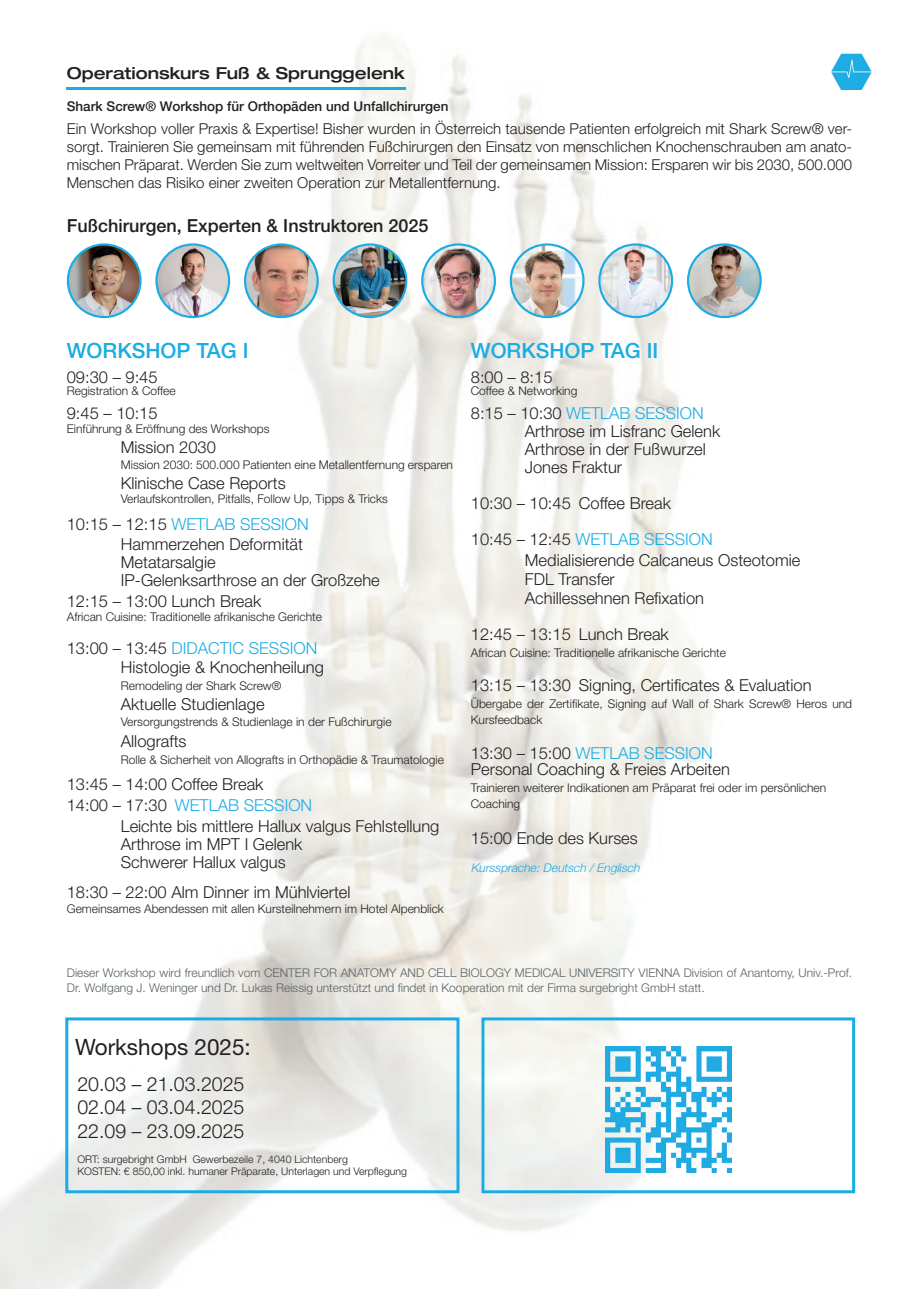
<style>
.page{position:relative;width:919px;height:1289px;background:#fff}
.page>*{position:absolute;margin:0;border:0;box-sizing:border-box;transform-origin:0 0}
.t1{font:22.5px "Helvetica Neue LT Std";color:#231f20}
.t2{font:500 21px "Helvetica Neue LT Std";color:#1bace3}
.t3{font:300 19.5px/23.4px "Helvetica Neue LT Std";color:#231f20;text-align:justify}
.t4{font:500 18px "Helvetica Neue LT Std";color:#231f20}
.t5{font:300 16.5px/18px "Helvetica Neue LT Std";color:#231f20}
.t6{font:500 expanded 16.5px "Helvetica Neue LT Std";color:#231f20}
.t7{font:300 16.5px "Helvetica Neue LT Std";color:#1bace3}
.t8{font:300 15px/18px "Helvetica Neue LT Std";color:#231f20;text-align:justify}
.t9{font:500 13.5px "Helvetica Neue LT Std";color:#231f20}
.t10{font:300 12px/16.5px "Helvetica Neue LT Std";color:#231f20}
.t11{font:300 12px/14.4px "Helvetica Neue LT Std";color:#586265}
.t12{font:italic 300 12px "Helvetica Neue LT Std";color:#1bace3}
.t13{font:300 10.5px/12.6px "Helvetica Neue LT Std";color:#231f20}
.s1{color:#1bace3}
.s2{color:#231f20}
</style>
<div class="page">
<img style="left:0;top:35px;width:856px;height:1253px">
<hr style="left:67px;top:87px;width:339px;height:3px;background:#1bace3">
<img style="left:68px;top:244px;width:72px;height:73px;border-radius:36px">
<div style="left:67px;top:243px;width:74px;height:75px;border:2px solid #1bace3;border-radius:50%"></div>
<img style="left:156px;top:244px;width:73px;height:73px;border-radius:36px">
<div style="left:155px;top:243px;width:75px;height:75px;border:2px solid #1bace3;border-radius:50%"></div>
<div style="left:65px;top:1017px;width:394px;height:176px;border:3px solid #1bace3"></div>
<svg style="left:481px;top:1017px;width:374px;height:176px"></svg>
<img style="left:831px;top:50px;width:41px;height:40px">
<img style="left:605px;top:1046px;width:126px;height:126px">
<img style="left:245px;top:244px;width:72px;height:73px;border-radius:36px">
<div style="left:244px;top:243px;width:75px;height:75px;border:2px solid #1bace3;border-radius:50%"></div>
<img style="left:333px;top:244px;width:73px;height:73px;border-radius:36px">
<div style="left:332px;top:243px;width:75px;height:75px;border:2px solid #1bace3;border-radius:50%"></div>
<img style="left:422px;top:244px;width:73px;height:73px;border-radius:36px">
<div style="left:421px;top:243px;width:75px;height:75px;border:2px solid #1bace3;border-radius:50%"></div>
<img style="left:511px;top:244px;width:72px;height:73px">
<div style="left:509px;top:243px;width:75px;height:75px;border:2px solid #1bace3;border-radius:50%"></div>
<img style="left:599px;top:244px;width:73px;height:73px;border-radius:36px">
<div style="left:598px;top:243px;width:75px;height:75px;border:2px solid #1bace3;border-radius:50%"></div>
<img style="left:688px;top:244px;width:72px;height:73px;border-radius:36px">
<div style="left:687px;top:243px;width:74px;height:75px;border:2px solid #1bace3;border-radius:50%"></div>
<p class="t6" style="left:67px;top:62px;width:339px">Operationskurs Fuß &amp; Sprunggelenk</p>
<p class="t9" style="left:67px;top:98px;width:383px">Shark Screw® Workshop für Orthopäden und Unfallchirurgen</p>
<p class="t8" style="left:67px;top:119px;width:786px">Ein Workshop voller Praxis &amp; Expertise! Bisher wurden in Österreich tausende Patienten erfolgreich mit Shark Screw® ver&shy;sorgt. Trainieren Sie gemeinsam mit führenden Fußchirurgen den Einsatz von menschlichen Knochenschrauben am anato&shy;mischen Präparat. Werden Sie zum weltweiten Vorreiter und Teil der gemeinsamen Mission: Ersparen wir bis 2030, 500.000<br>Menschen das Risiko einer zweiten Operation zur Metallentfernung.</p>
<p class="t4" style="left:67px;top:215px;width:363px">Fußchirurgen, Experten &amp; Instruktoren 2025</p>
<p class="t2" style="left:67px;top:337px;width:183px">WORKSHOP TAG I</p>
<p class="t5" style="left:67px;top:368px;width:92px">09:30 – 9:45</p>
<p class="t10" style="left:67px;top:382px;width:110px">Registration &amp; Coffee</p>
<p class="t5" style="left:67px;top:404px;width:92px">9:45 – 10:15</p>
<p class="t10" style="left:67px;top:420px;width:204px">Einführung &amp; Eröffnung des Workshops</p>
<p class="t5" style="left:121px;top:437px;width:97px">Mission 2030</p>
<p class="t10" style="left:121px;top:456px;width:334px">Mission 2030: 500.000 Patienten eine Metallentfernung ersparen</p>
<p class="t5" style="left:121px;top:473px;width:166px">Klinische Case Reports</p>
<p class="t10" style="left:121px;top:490px;width:269px">Verlaufskontrollen, Pitfalls, Follow Up, Tipps &amp; Tricks</p>
<p class="t5" style="left:121px;top:514px;width:189px;line-height:19.8px;text-indent:-54px">10:15 – 12:15 <span class="s1">WETLAB SESSION<br></span>Hammerzehen Deformität</p>
<p class="t5" style="left:121px;top:552px;width:260px">Metatarsalgie<br>IP-Gelenksarthrose an der Großzehe</p>
<p class="t5" style="left:67px;top:591px;width:196px">12:15 – 13:00 Lunch Break</p>
<p class="t10" style="left:67px;top:607px;width:256px">African Cuisine: Traditionelle afrikanische Gerichte</p>
<p class="t5" style="left:121px;top:637px;width:204px;line-height:19.8px;text-indent:-54px">13:00 – 13:45 <span class="s1">DIDACTIC SESSION<br></span>Histologie &amp; Knochenheilung</p>
<p class="t10" style="left:121px;top:677px;width:162px">Remodeling der Shark Screw®</p>
<p class="t5" style="left:121px;top:694px;width:145px">Aktuelle Studienlage</p>
<p class="t10" style="left:121px;top:713px;width:272px">Versorgungstrends &amp; Studienlage in der Fußchirurgie</p>
<p class="t5" style="left:121px;top:732px;width:67px">Allografts</p>
<p class="t10" style="left:121px;top:751px;width:324px">Rolle &amp; Sicherheit von Allografts in Orthopädie &amp; Traumatologie</p>
<p class="t5" style="left:67px;top:775px;width:198px">13:45 – 14:00 Coffee Break</p>
<p class="t7" style="left:67px;top:795px;width:247px"><span class="s2">14:00 – 17:30</span> WETLAB SESSION</p>
<p class="t5" style="left:121px;top:817px;width:320px">Leichte bis mittlere Hallux valgus Fehlstellung</p>
<p class="t5" style="left:121px;top:835px;width:183px">Arthrose im MPT I Gelenk<br>Schwerer Hallux valgus</p>
<p class="t5" style="left:67px;top:883px;width:285px">18:30 – 22:00 Alm Dinner im Mühlviertel</p>
<p class="t10" style="left:67px;top:900px;width:378px">Gemeinsames Abendessen mit allen Kursteilnehmern im Hotel Alpenblick</p>
<p class="t2" style="left:471px;top:337px;width:189px">WORKSHOP TAG II</p>
<p class="t5" style="left:471px;top:368px;width:83px">8:00 – 8:15</p>
<p class="t10" style="left:471px;top:382px;width:108px">Coffee &amp; Networking</p>
<p class="t5" style="left:525px;top:404px;width:197px;text-indent:-54px">8:15 – 10:30 <span class="s1">WETLAB SESSION<br></span>Arthrose im Lisfranc Gelenk<br>Arthrose in der Fußwurzel<br>Jones Fraktur</p>
<p class="t5" style="left:471px;top:485px;width:243px;line-height:36px">10:30 – 10:45 Coffee Break<br>10:45 – 12:45 <span class="s1">WETLAB SESSION</span></p>
<p class="t5" style="left:525px;top:551px;width:277px">Medialisierende Calcaneus Osteotomie<br>FDL Transfer</p>
<p class="t5" style="left:471px;top:579px;width:235px;line-height:36px;text-indent:54px">Achillessehnen Refixation<br>12:45 – 13:15 Lunch Break</p>
<p class="t10" style="left:471px;top:643px;width:256px">African Cuisine: Traditionelle afrikanische Gerichte</p>
<p class="t5" style="left:471px;top:675px;width:342px">13:15 – 13:30 Signing, Certificates &amp; Evaluation</p>
<p class="t10" style="left:471px;top:694px;width:383px">Übergabe der Zertifikate, Signing auf Wall of Shark Screw® Heros und<br>Kursfeedback</p>
<p class="t5" style="left:471px;top:744px;width:260px;line-height:16.5px">13:30 – 15:00 <span class="s1">WETLAB SESSION<br></span>Personal Coaching &amp; Freies Arbeiten</p>
<p class="t10" style="left:471px;top:778px;width:357px">Trainieren weiterer Indikationen am Präparat frei oder im persönlichen<br>Coaching</p>
<p class="t5" style="left:471px;top:828px;width:168px">15:00 Ende des Kurses</p>
<p class="t12" style="left:471px;top:860px;width:173px">Kurssprache:Deutsch /Englisch</p>
<p class="t11" style="left:67px;top:965px;width:786px">Dieser Workshop wird freundlich vom CENTER FOR ANATOMY AND CELL BIOLOGY MEDICAL UNIVERSITY VIENNA Division of Anantomy, Univ.-Prof.<br>Dr. Wolfgang J. Weninger und Dr. Lukas Reissig unterstützt und findet in Kooperation mit der Firma surgebright GmbH statt.</p>
<h1 class="t1" style="left:75px;top:1033px;width:177px">Workshops 2025:</h1>
<p class="t3" style="left:77px;top:1071px;width:168px">20.03 – 21.03.2025<br>02.04 – 03.04.2025<br>22.09 – 23.09.2025</p>
<p class="t13" style="left:77px;top:1152px;width:331px">ORT: surgebright GmbH Gewerbezeile 7, 4040 Lichtenberg<br>KOSTEN: € 850,00 inkl. humaner Präparate, Unterlagen und Verpflegung</p>
</div>
